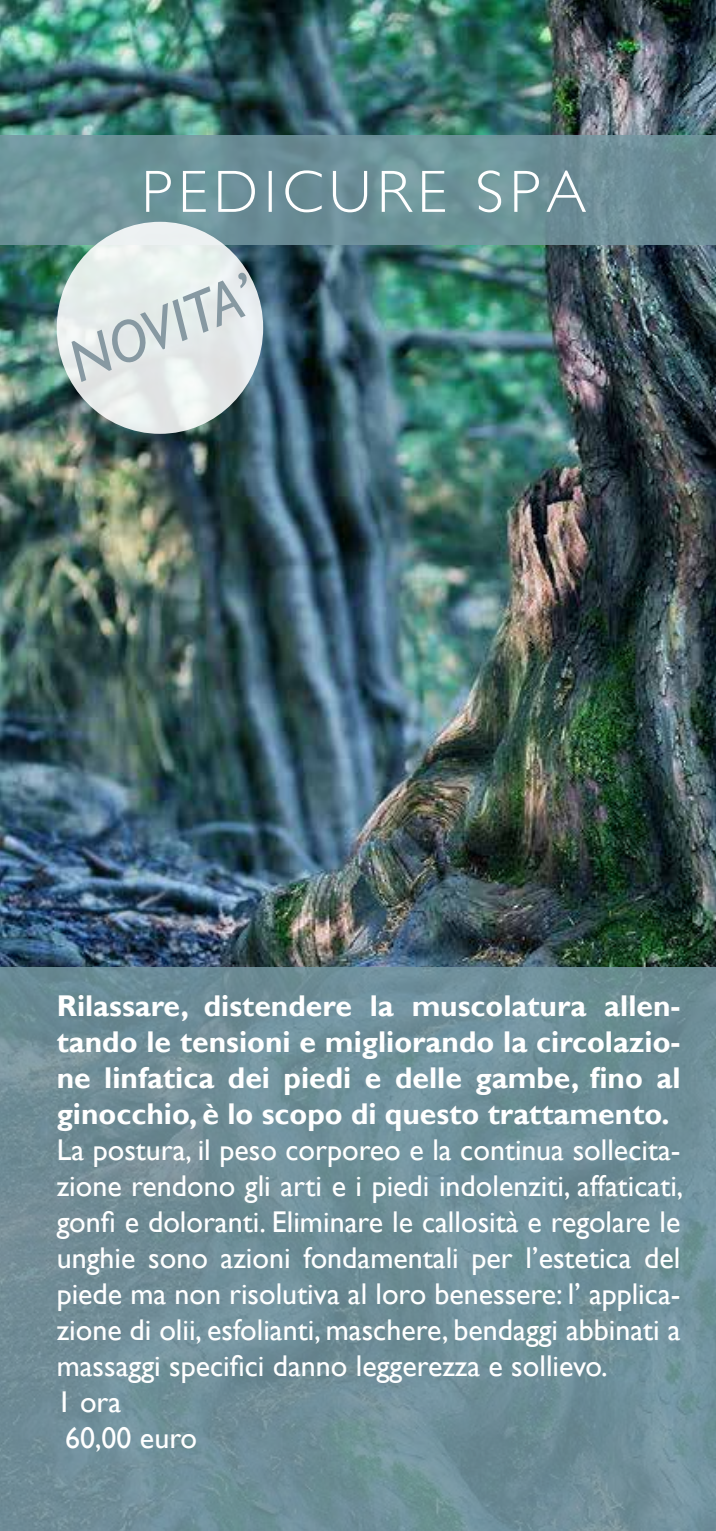
<style>
.page{position:relative;width:716px;height:1531px;background:#fff}
.page>*{position:absolute;margin:0;border:0;box-sizing:border-box;transform-origin:0 0}
.t1{font:300 60px "Gill Sans";letter-spacing:.1em;color:#fff}
.t2{font:italic 60px "Gill Sans";color:#8799a2}
.t3{font:30px/36px "Gill Sans";color:#fff}
.t4{font:700 30px/36px "Gill Sans";color:#fff;text-align:justify}
</style>
<div class="page">
<img style="left:0;top:0;width:716px;height:967px">
<svg style="left:0;top:967px;width:716px;height:564px;background:#6f8f99"></svg>
<svg style="left:0;top:135px;width:716px;height:109px;background:#6d9299"></svg>
<div style="left:57px;top:222px;width:206px;height:212px;background:#e6edec;border-radius:50%"></div>
<h1 class="t1" style="left:141px;top:157px;width:446px">PEDICURE SPA</h1>
<h1 class="t2" style="left:59px;top:332px;width:195px;rotate:-22deg">NOVITA’</h1>
<p class="t4" style="left:57px;top:989px;width:625px">Rilassare, distendere la muscolatura allen&shy;tando le tensioni e migliorando la circolazio&shy;ne linfatica dei piedi e delle gambe, fino al ginocchio, è lo scopo di questo trattamento.</p>
<p class="t3" style="left:57px;top:1133px;width:628px">La postura, il peso corporeo e la continua sollecita&shy;zione rendono gli arti e i piedi indolenziti, affaticati, gonfi e doloranti. Eliminare le callosità e regolare le unghie sono azioni fondamentali per l’estetica del piede ma non risolutiva al loro benessere: l’ applica&shy;zione di olii, esfolianti, maschere, bendaggi abbinati a massaggi specifici danno leggerezza e sollievo.<br>1 ora<br>60,00 euro</p>
</div>
